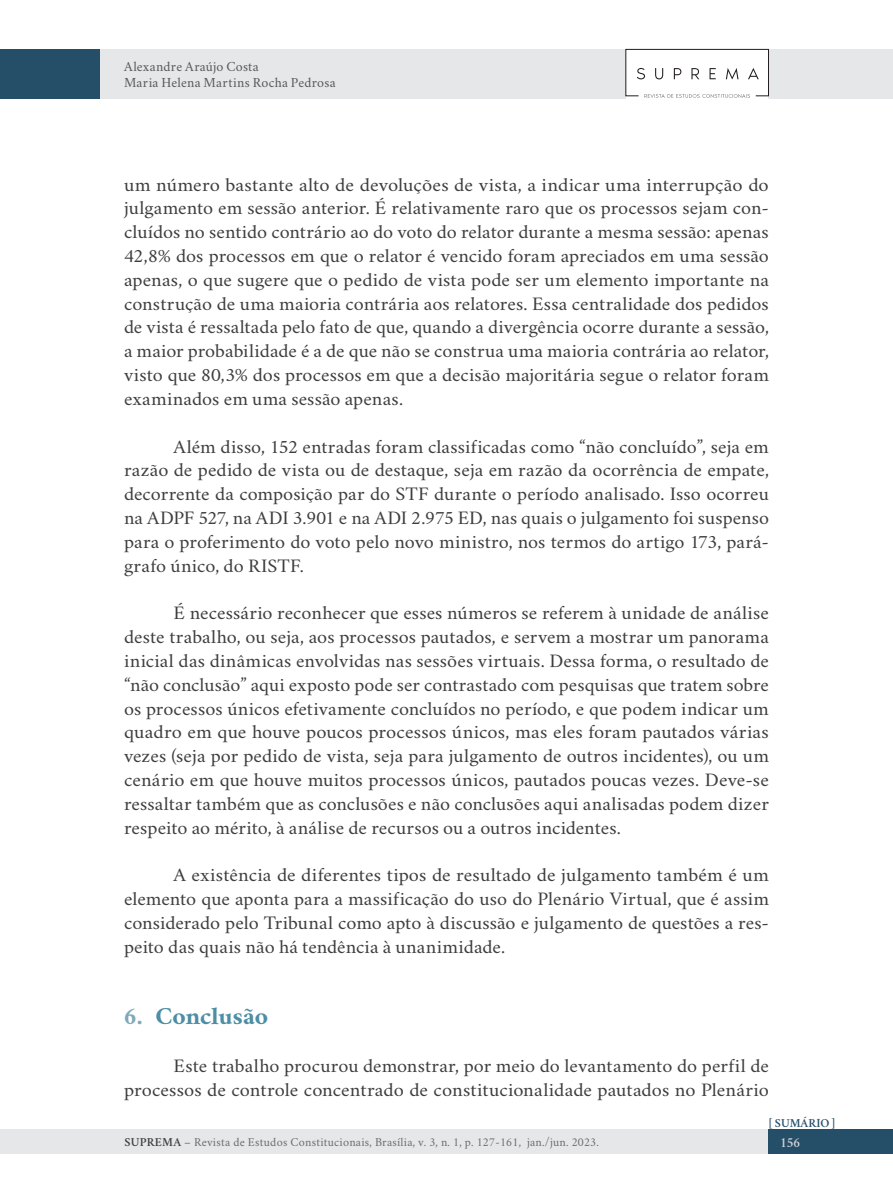
<style>
.page{position:relative;width:893px;height:1191px;background:#fff}
.page>*{position:absolute;margin:0;border:0;box-sizing:border-box;transform-origin:0 0}
.t1{font:700 24.5px "Crimson";letter-spacing:-.005em;color:#4c8ea4;scale:1.05 1}
.texto_corrido_pt{font:19.25px/23.8px "Crimson";color:#3e3e3f;text-align:justify;scale:1.05 1}
.texto_corrido_pt-2{font:19.25px/23.8px "Crimson";color:#3e3e3f;text-align:justify;scale:1.07 1}
.texto_corrido_pt-3{font:19.25px/23.8px "Crimson";color:#3e3e3f;text-align:justify;scale:1.06 1}
.t2{font:14px/15.8px "Crimson";letter-spacing:.02em;color:#57585a}
.t3{font:600 14px "Crimson";color:#d1d2d4}
.t4{font:12.25px "Crimson";letter-spacing:.02em;color:#6c6d70}
.t5{font:600 12.25px "Crimson";color:#254e69}
.s1{color:#7fa8b9}
.s2{font-weight:600;color:#3e3e3f}
</style>
<div class="page">
<div style="left:0;top:1129px;width:790px;height:25px;background:#e6e7e9"></div>
<div style="left:0;top:49px;width:892px;height:50px;background:#e6e7e9"></div>
<div style="left:768px;top:1129px;width:124px;height:25px;background:#254e69"></div>
<div style="left:0;top:49px;width:99px;height:50px;background:#254e69"></div>
<div style="left:626px;top:50px;width:142px;height:49px;background:#fff"></div>
<svg style="left:625px;top:48px;width:144px;height:50px"></svg>
<p class="t2" style="left:124px;top:57px;width:213px">Alexandre Araújo Costa<br>Maria Helena Martins Rocha Pedrosa</p>
<p class="texto_corrido_pt-2" style="left:124px;top:170px;width:604px">um número bastante alto de devoluções de vista, a indicar uma interrupção do julgamento em sessão anterior. É relativamente raro que os processos sejam con&shy;cluídos no sentido contrário ao do voto do relator durante a mesma sessão: apenas 42,8% dos processos em que o relator é vencido foram apreciados em uma sessão apenas, o que sugere que o pedido de vista pode ser um elemento importante na construção de uma maioria contrária aos relatores. Essa centralidade dos pedidos de vista é ressaltada pelo fato de que, quando a divergência ocorre durante a sessão, a maior probabilidade é a de que não se construa uma maioria contrária ao relator, visto que 80,3% dos processos em que a decisão majoritária segue o relator foram examinados em uma sessão apenas.</p>
<p class="texto_corrido_pt" style="left:124px;top:432px;width:616px;text-indent:50px">Além disso, 152 entradas foram classificadas como “não concluído”, seja em razão de pedido de vista ou de destaque, seja em razão da ocorrência de empate, decorrente da composição par do STF durante o período analisado. Isso ocorreu na ADPF 527, na ADI 3.901 e na ADI 2.975 ED, nas quais o julgamento foi suspenso para o proferimento do voto pelo novo ministro, nos termos do artigo 173, pará&shy;grafo único, do RISTF.</p>
<p class="texto_corrido_pt" style="left:124px;top:599px;width:616px;text-indent:50px">É necessário reconhecer que esses números se referem à unidade de análise deste trabalho, ou seja, aos processos pautados, e servem a mostrar um panorama inicial das dinâmicas envolvidas nas sessões virtuais. Dessa forma, o resultado de “não conclusão” aqui exposto pode ser contrastado com pesquisas que tratem sobre os processos únicos efetivamente concluídos no período, e que podem indicar um quadro em que houve poucos processos únicos, mas eles foram pautados várias vezes (seja por pedido de vista, seja para julgamento de outros incidentes), ou um cenário em que houve muitos processos únicos, pautados poucas vezes. Deve-se ressaltar também que as conclusões e não conclusões aqui analisadas podem dizer respeito ao mérito, à análise de recursos ou a outros incidentes.</p>
<p class="texto_corrido_pt-3" style="left:124px;top:860px;width:610px;text-indent:50px">A existência de diferentes tipos de resultado de julgamento também é um elemento que aponta para a massificação do uso do Plenário Virtual, que é assim considerado pelo Tribunal como apto à discussão e julgamento de questões a res&shy;peito das quais não há tendência à unanimidade.</p>
<p class="t1" style="left:124px;top:997px;width:139px"><span class="s1">6.</span> Conclusão</p>
<p class="texto_corrido_pt" style="left:124px;top:1051px;width:616px;text-align:right">Este trabalho procurou demonstrar, por meio do levantamento do perfil de processos de controle concentrado de constitucionalidade pautados no Plenário</p>
<p class="t5" style="left:769px;top:1114px;width:68px">[ SUMÁRIO ]</p>
<p class="t4" style="left:125px;top:1132px;width:476px"><span class="s2">SUPREMA</span> – Revista de Estudos Constitucionais, Brasília, v. 3, n. 1, p. 127-161, jan./jun. 2023.</p>
<p class="t3" style="left:780px;top:1132px;width:21px">156</p>
</div>
